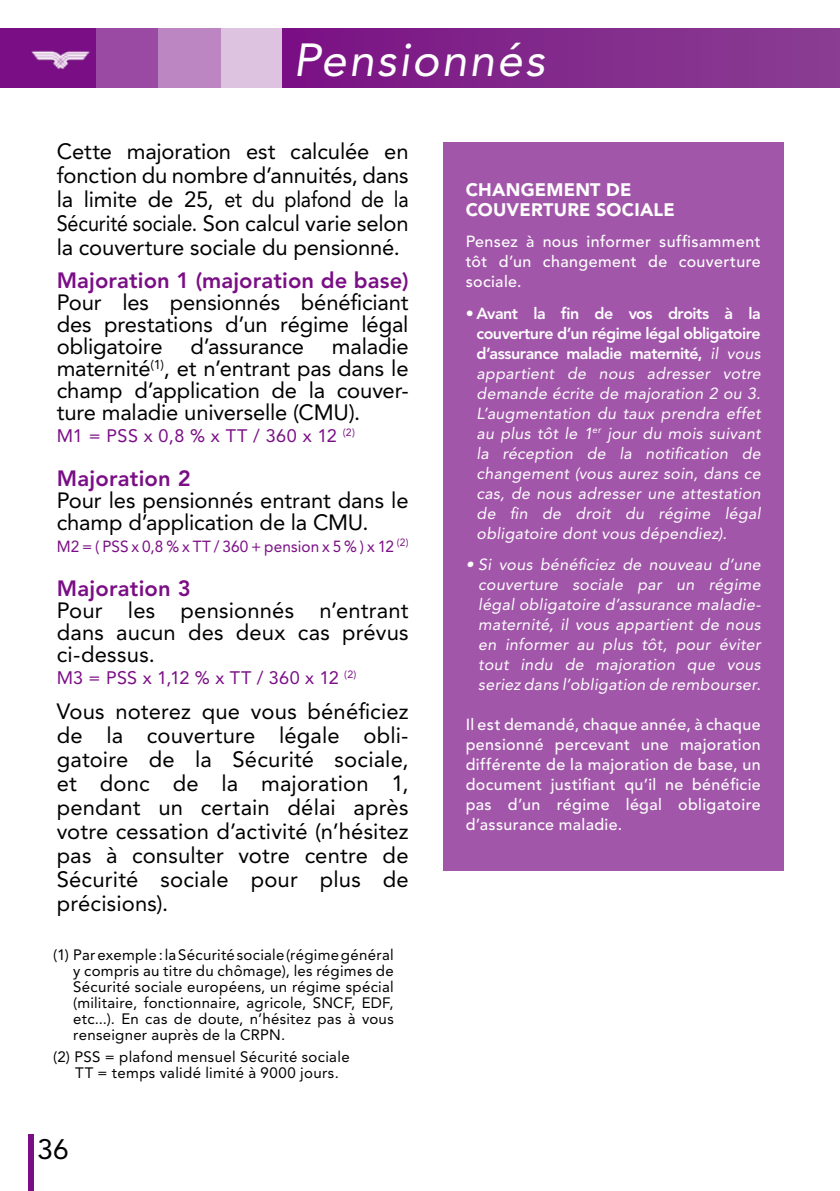
<style>
.page{position:relative;width:840px;height:1191px;background:#fff}
.page>*{position:absolute;margin:0;border:0;box-sizing:border-box;transform-origin:0 0}
.t1{font:italic 46px "Avenir";letter-spacing:.05em;color:#fff}
.t2{font:28px "Avenir";color:#000}
.t3{font:22px/24px "Avenir";letter-spacing:-.005em;color:#000;text-align:justify}
.t4{font:800 22px "Avenir";letter-spacing:.01em;color:#7a0e85}
.t5{font:18px "Avenir";letter-spacing:.02em;color:#7a0e85}
.t6{font:900 18px/20px "Avenir";letter-spacing:.015em;color:#fff}
.t7{font:italic 16px/20px "Avenir";letter-spacing:.02em;color:#fff;text-align:justify}
.t8{font:500 16px/20px "Avenir";letter-spacing:.025em;color:#fff;text-align:justify}
.t9{font:16px "Avenir";letter-spacing:.005em;color:#7a0e85;scale:.96 1}
.t10{font:15px/16px "Avenir";letter-spacing:.02em;color:#000;text-align:justify}
.s1{font-weight:500;font-style:normal}
.s2{font-weight:800;font-style:normal}
</style>
<div class="page">
<div style="left:442px;top:142px;width:341px;height:728px;background:#a256a9"></div>
<div style="left:28px;top:1134px;width:6px;height:57px;background:#7a0e85"></div>
<div style="left:282px;top:28px;width:557px;height:60px;background:linear-gradient(to right,#7a1184,#8a3f93)"></div>
<div style="left:0;top:28px;width:95px;height:60px;background:#7a0e85"></div>
<div style="left:95px;top:28px;width:63px;height:60px;background:#9b4aa3"></div>
<div style="left:158px;top:28px;width:63px;height:60px;background:#bc86c2"></div>
<div style="left:221px;top:28px;width:63px;height:60px;background:#dec3e0"></div>
<img style="left:31px;top:50px;width:59px;height:19px">
<h1 class="t1" style="left:293px;top:33px;width:252px">Pensionnés</h1>
<p class="t3" style="left:57px;top:139px;width:353px">Cette majoration est calculée en fonction du nombre d’annuités, dans la limite de 25, et du plafond de la Sécurité sociale. Son calcul varie selon la couverture sociale du pensionné.</p>
<p class="t4" style="left:57px;top:267px;width:353px">Majoration 1 (majoration de base)</p>
<p class="t3" style="left:57px;top:291px;width:353px;line-height:22px">Pour les pensionnés bénéficiant des prestations d’un régime légal obligatoire</p>
<p class="t3" style="left:57px;top:335px;width:353px;line-height:22px;text-indent:275px">maladie maternité<sup>(1)</sup>, et n’entrant pas dans le champ d’application de la couver&shy;ture maladie universelle (CMU).</p>
<p class="t5" style="left:57px;top:425px;width:299px">M1 = PSS x 0,8 % x TT / 360 x 12 <sup>(2)</sup></p>
<p class="t4" style="left:57px;top:465px;width:135px">Majoration 2</p>
<p class="t3" style="left:57px;top:489px;width:353px;line-height:22px">Pour les pensionnés entrant dans le champ d’application de la CMU.</p>
<p class="t9" style="left:57px;top:537px;width:368px">M2 = ( PSS x 0,8 % x TT / 360 + pension x 5 % ) x 12 <sup>(2)</sup></p>
<p class="t4" style="left:57px;top:575px;width:135px">Majoration 3</p>
<p class="t3" style="left:57px;top:599px;width:353px;line-height:22px">Pour les pensionnés n’entrant dans aucun des deux cas prévus ci-dessus.</p>
<p class="t5" style="left:57px;top:667px;width:301px">M3 = PSS x 1,12 % x TT / 360 x 12 <sup>(2)</sup></p>
<p class="t3" style="left:57px;top:700px;width:353px">Vous noterez que vous bénéficiez de la couverture légale obli&shy;gatoire de la Sécurité sociale, et donc de la majoration 1, pendant un certain délai après votre cessation d’activité (n’hésitez pas à consulter votre centre de Sécurité sociale pour plus de précisions).</p>
<p class="t3" style="left:190px;top:334px;width:115px">d’assurance</p>
<p class="t10" style="left:73px;top:946px;width:322px;text-indent:-20px">(1) Par exemple : la Sécurité sociale (régime général y compris au titre du chômage), les régimes de Sécurité sociale européens, un régime spécial (militaire, fonctionnaire, agricole, SNCF, EDF, etc...). En cas de doute, n’hésitez pas à vous renseigner auprès de la CRPN.</p>
<p class="t10" style="left:75px;top:1048px;width:276px;text-indent:-22px">(2) PSS = plafond mensuel Sécurité sociale<br>TT = temps validé limité à 9000 jours.</p>
<p class="t2" style="left:38px;top:1133px;width:33px">36</p>
<p class="t6" style="left:465px;top:179px;width:210px">CHANGEMENT DE<br>COUVERTURE SOCIALE</p>
<p class="t8" style="left:465px;top:232px;width:296px">Pensez à nous informer suffisamment tôt d’un changement de couverture sociale.</p>
<p class="t7" style="left:476px;top:303px;width:285px;text-indent:-11px"><span class="s1">•</span> <span class="s2">Avant la fin de vos droits à la couverture d’un régime légal obligatoire d’assurance maladie maternité,</span> il vous appartient de nous adresser votre demande écrite de majoration 2 ou 3.<br>L’augmentation du taux prendra effet au plus tôt le 1<sup>er</sup> jour du mois suivant la réception de la notification de changement (vous aurez soin, dans ce cas, de nous adresser une attestation de fin de droit du régime légal obligatoire dont vous dépendiez).</p>
<p class="t7" style="left:478px;top:554px;width:284px;text-indent:-13px">• Si vous bénéficiez de nouveau d’une couverture sociale par un régime légal obligatoire d’assurance maladie&shy;maternité, il vous appartient de nous en informer au plus tôt, pour éviter tout indu de majoration que vous seriez dans l’obligation de rembourser.</p>
<p class="t8" style="left:465px;top:715px;width:296px">Il est demandé, chaque année, à chaque pensionné percevant une majoration différente de la majoration de base, un document justifiant qu’il ne bénéficie pas d’un régime légal obligatoire d’assurance maladie.</p>
</div>
